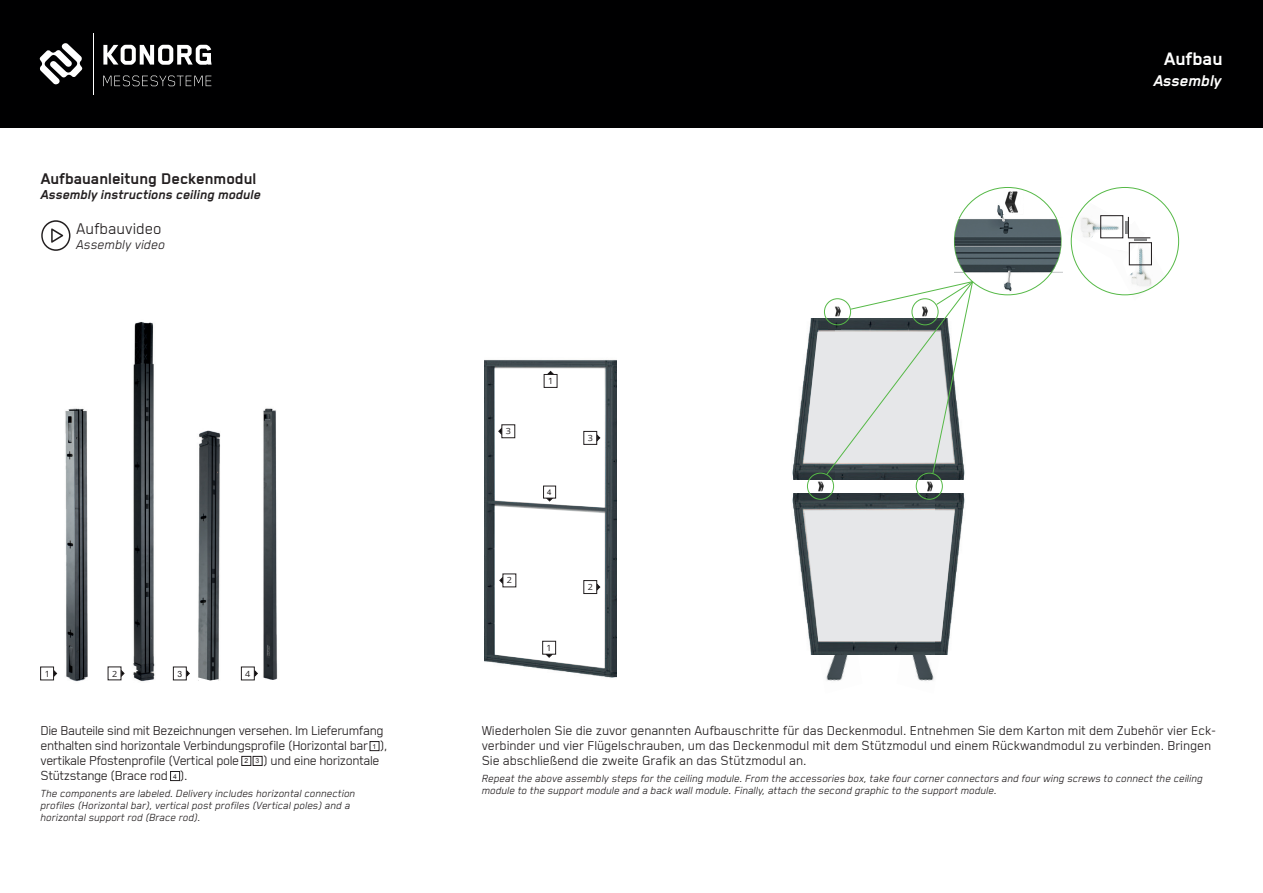
<style>
.page{position:relative;width:1263px;height:893px;background:#fff}
.page>*{position:absolute;margin:0;border:0;box-sizing:border-box;transform-origin:0 0}
.t1{font:700 21px "Blender";color:#fff}
.t2{font:700 18px "Blender";color:#231f20}
.t3{font:18px "Blender";color:#231f20}
.t4{font:italic 700 18px "Blender";color:#fff}
.t5{font:15px/15px "Blender";letter-spacing:-.005em;color:#231f20}
.t6{font:15px/15px "Blender";letter-spacing:-.025em;color:#231f20}
.t7{font:italic 700 15px "Blender";color:#231f20}
.t8{font:italic 15px "Blender";color:#231f20}
.t9{font:italic 12px/12px "Blender";color:#231f20}
.t10{font:8.55px "Open Sans";color:#231f20;scale:1.06 1}
.t11{font:8.55px "Arial";color:#231f20}
.t12{font:7.95px "Arial";color:#231f20}
.t13{font:6.9px "Arial";color:#231f20}
</style>
<div class="page">
<div style="left:0;top:0;width:1263px;height:128px;background:#000001"></div>
<svg style="left:39px;top:43px;width:44px;height:42px"></svg>
<svg style="left:103px;top:45px;width:109px;height:20px"></svg>
<svg style="left:103px;top:76px;width:108px;height:10px"></svg>
<hr style="left:93px;top:33px;width:1px;height:61px;background:#fff">
<img style="left:1104px;top:237px;width:61px;height:59px">
<img style="left:1070px;top:203px;width:59px;height:61px">
<div style="left:1100px;top:215px;width:23px;height:23px;border:1px solid #231f20"></div>
<div style="left:1129px;top:242px;width:23px;height:23px;border:1px solid #231f20"></div>
<svg style="left:1090px;top:217px;width:60px;height:59px"></svg>
<img style="left:954px;top:187px;width:108px;height:109px">
<img style="left:1004px;top:189px;width:18px;height:25px">
<div style="left:242px;top:756px;width:9px;height:10px;border:1px solid #231f20"></div>
<div style="left:370px;top:741px;width:9px;height:10px;border:1px solid #231f20"></div>
<div style="left:170px;top:771px;width:10px;height:10px;border:1px solid #231f20"></div>
<div style="left:253px;top:756px;width:9px;height:10px;border:1px solid #231f20"></div>
<img style="left:485px;top:360px;width:131px;height:318px">
<img style="left:43px;top:408px;width:45px;height:274px">
<img style="left:198px;top:430px;width:23px;height:247px">
<img style="left:133px;top:322px;width:22px;height:360px">
<div style="left:41px;top:667px;width:13px;height:13px;background:#fff"></div>
<div style="left:40px;top:667px;width:14px;height:13px;border:1px solid #231f20"></div>
<svg style="left:54px;top:670px;width:3px;height:7px"></svg>
<svg style="left:121px;top:670px;width:3px;height:7px"></svg>
<svg style="left:186px;top:670px;width:4px;height:7px"></svg>
<svg style="left:198px;top:677px;width:21px;height:4px"></svg>
<img style="left:263px;top:408px;width:15px;height:272px">
<svg style="left:254px;top:670px;width:4px;height:7px"></svg>
<svg style="left:495px;top:368px;width:110px;height:300px"></svg>
<img style="left:826px;top:655px;width:22px;height:26px">
<img style="left:912px;top:655px;width:22px;height:26px">
<img style="left:792px;top:377px;width:12px;height:103px">
<img style="left:934px;top:493px;width:31px;height:162px">
<img style="left:792px;top:493px;width:142px;height:162px">
<svg style="left:804px;top:511px;width:150px;height:130px;background:#d9dbdd"></svg>
<svg style="left:804px;top:281px;width:169px;height:210px"></svg>
<div style="left:911px;top:298px;width:27px;height:27px;border:1px solid #56b947;border-radius:50%"></div>
<div style="left:916px;top:473px;width:27px;height:27px;border:1px solid #56b947;border-radius:50%"></div>
<div style="left:824px;top:298px;width:27px;height:27px;border:1px solid #56b947;border-radius:50%"></div>
<div style="left:807px;top:473px;width:27px;height:27px;border:1px solid #56b947;border-radius:50%"></div>
<svg style="left:1052px;top:218px;width:11px;height:54px"></svg>
<svg style="left:954px;top:218px;width:9px;height:54px"></svg>
<svg style="left:41px;top:220px;width:29px;height:31px"></svg>
<div style="left:43px;top:222px;width:26px;height:27px;background:#fff;border-radius:50%"></div>
<svg style="left:51px;top:228px;width:12px;height:15px"></svg>
<p class="t2" style="left:41px;top:169px;width:217px">Aufbauanleitung Deckenmodul</p>
<p class="t7" style="left:41px;top:186px;width:222px">Assembly instructions ceiling module</p>
<p class="t3" style="left:76px;top:219px;width:87px">Aufbauvideo</p>
<p class="t8" style="left:76px;top:237px;width:90px">Assembly video</p>
<p class="t10" style="left:45px;top:668px;width:6px">1</p>
<p class="t10" style="left:112px;top:668px;width:6px">2</p>
<p class="t11" style="left:178px;top:668px;width:6px">3</p>
<p class="t10" style="left:245px;top:668px;width:6px">4</p>
<p class="t6" style="left:40px;top:723px;width:348px">Die Bauteile sind mit Bezeichnungen versehen. Im Lieferumfang enthalten sind horizontale Verbindungsprofile (Horizontal bar ), vertikale Pfostenprofile (Vertical pole</p>
<p class="t13" style="left:373px;top:742px;width:5px">1</p>
<p class="t6" style="left:263px;top:753px;width:118px">) und eine horizontale</p>
<p class="t13" style="left:244px;top:756px;width:5px">2</p>
<p class="t13" style="left:256px;top:756px;width:5px">3</p>
<p class="t6" style="left:40px;top:768px;width:149px">Stützstange (Brace rod ).</p>
<p class="t9" style="left:40px;top:787px;width:316px">The components are labeled. Delivery includes horizontal connection profiles (Horizontal bar), vertical post profiles (Vertical poles) and a horizontal support rod (Brace rod).</p>
<p class="t13" style="left:173px;top:771px;width:5px">4</p>
<p class="t10" style="left:506px;top:425px;width:6px">3</p>
<p class="t10" style="left:507px;top:574px;width:6px">2</p>
<p class="t10" style="left:548px;top:375px;width:6px">1</p>
<p class="t12" style="left:547px;top:487px;width:6px">4</p>
<p class="t10" style="left:546px;top:642px;width:6px">1</p>
<p class="t10" style="left:588px;top:432px;width:6px">3</p>
<p class="t10" style="left:588px;top:581px;width:6px">2</p>
<h1 class="t1" style="left:1164px;top:47px;width:60px">Aufbau</h1>
<h2 class="t4" style="left:1154px;top:71px;width:69px">Assembly</h2>
<p class="t5" style="left:482px;top:723px;width:736px">Wiederholen Sie die zuvor genannten Aufbauschritte für das Deckenmodul. Entnehmen Sie dem Karton mit dem Zubehör vier Eck&shy;verbinder und vier Flügelschrauben, um das Deckenmodul mit dem Stützmodul und einem Rückwandmodul zu verbinden. Bringen<br>Sie abschließend die zweite Grafik an das Stützmodul an.</p>
<p class="t9" style="left:482px;top:772px;width:723px">Repeat the above assembly steps for the ceiling module. From the accessories box, take four corner connectors and four wing screws to connect the ceiling module to the support module and a back wall module. Finally, attach the second graphic to the support module.</p>
</div>
